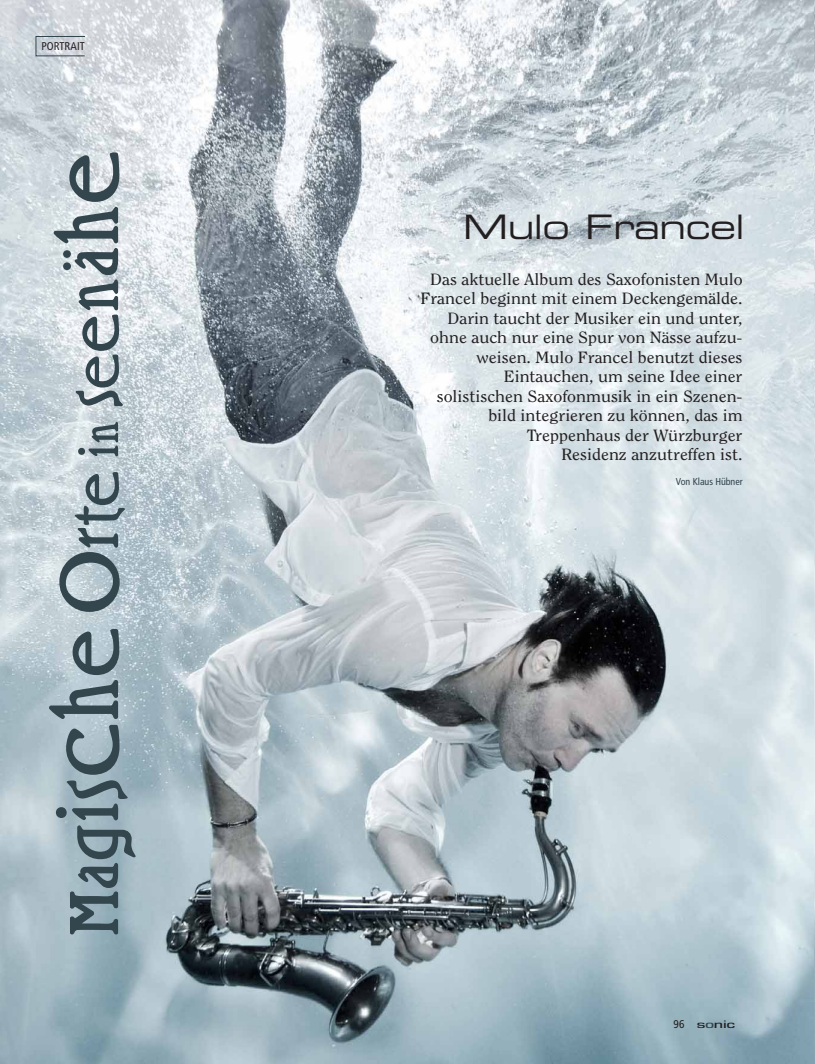
<style>
.page{position:relative;width:815px;height:1064px;background:#fff}
.page>*{position:absolute;margin:0;border:0;box-sizing:border-box;transform-origin:0 0}
.t1{font:68.75px "Roskell";color:#33454d}
.t2{font:33.75px "Eurostile Extended Two";letter-spacing:-.015em;color:#231f20}
.t3{font:16.25px/19.5px "Clearface Std";color:#231f20;text-align:right;scale:1.1 1}
.t4{font:condensed 11.25px "Frutiger LT Std";letter-spacing:.01em;color:#231f20}
.t5{font:500 11.25px "Eurostile T";letter-spacing:-.02em;color:#231f20;scale:1.6 1}
.t6{font:condensed 10px "Frutiger LT Std";letter-spacing:-.005em;color:#33454d}
.s1{font-size:75px}
.s2{font-size:81.25px}
.s3{font-size:87.5px}
.s4{font-size:93.75px}
.s5{font-size:100px}
.s6{font-size:62.5px}
.s7{font-size:56.25px}
.s8{font-size:50px}
.s9{font-family:"Frutiger LT Std";font-weight:400;font-stretch:condensed}
.s10{color:#33454d}
</style>
<div class="page">
<img style="left:0;top:0;width:814px;height:1064px">
<img style="left:814px;top:0;width:1px;height:1064px">
<div style="left:36px;top:36px;width:49px;height:20px;border:1px solid #33454d"></div>
<p class="t4" style="left:41px;top:39px;width:45px">PORTRAIT</p>
<h1 class="t1" style="left:54px;top:937px;width:788px;rotate:-90deg">M<span class="s1">a</span><span class="s2">g</span><span class="s3">i</span><span class="s4">s</span><span class="s5">c</span><span class="s4">h</span><span class="s3">e</span><span class="s2">O</span><span class="s1">r</span>t<span class="s6">e</span> <span class="s7">i</span><span class="s8">n</span> <span class="s7">S</span><span class="s6">e</span>e<span class="s1">n</span><span class="s2">ä</span><span class="s3">h</span><span class="s4">e</span></h1>
<h2 class="t2" style="left:463px;top:215px;width:283px">Mulo Francel</h2>
<p class="t3" style="left:420px;top:270px;width:294px">Das aktuelle Album des Saxofonisten Mulo Francel beginnt mit einem Deckengemälde.<br>Darin taucht der Musiker ein und unter, ohne auch nur eine Spur von Nässe aufzu&shy;weisen. Mulo Francel benutzt dieses Eintauchen, um seine Idee einer solistischen Saxofonmusik in ein Szenen&shy;bild integrieren zu können, das im Treppenhaus der Würzburger<br>Residenz anzutreffen ist.</p>
<p class="t6" style="left:676px;top:475px;width:68px">Von Klaus Hübner</p>
<p class="t5" style="left:674px;top:1018px;width:40px"><span class="s9">96</span> s<span class="s10">o</span>nic</p>
</div>
